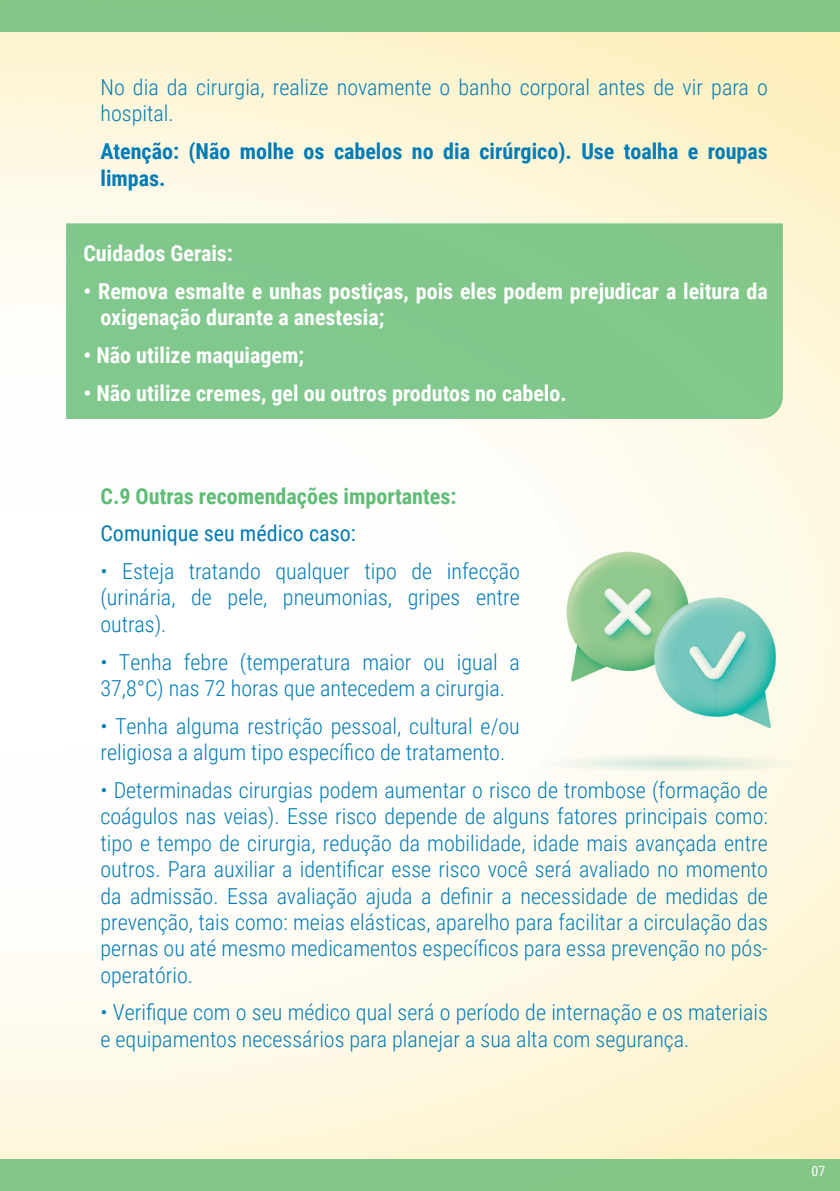
<style>
.page{position:relative;width:840px;height:1191px;background:#fff}
.page>*{position:absolute;margin:0;border:0;box-sizing:border-box;transform-origin:0 0}
.t1{font:300 22px/26.4px "Roboto Condensed";color:#007cb6}
.t2{font:700 22px/26.4px "Roboto Condensed";color:#fff}
.t3{font:700 22px/26.4px "Roboto Condensed";color:#007cb6}
.t4{font:700 22px "Roboto Condensed";color:#5fbd76}
.t5{font:22px "Roboto Condensed";color:#007cb6}
.t6{font:14px "Roboto Condensed";color:#fff}
</style>
<div class="page">
<img style="left:468px;top:447px;width:371px;height:395px">
<div style="left:66px;top:223px;width:716px;height:196px;background:#81c78c"></div>
<p class="t1" style="left:100px;top:73px;width:668px">No dia da cirurgia, realize novamente o banho corporal antes de vir para o hospital.</p>
<p class="t3" style="left:100px;top:137px;width:668px">Atenção: (Não molhe os cabelos no dia cirúrgico). Use toalha e roupas limpas.</p>
<p class="t2" style="left:83px;top:239px;width:151px">Cuidados Gerais:</p>
<p class="t2" style="left:100px;top:277px;width:668px;text-indent:-17px">• Remova esmalte e unhas postiças, pois eles podem prejudicar a leitura da oxigenação durante a anestesia;</p>
<p class="t2" style="left:83px;top:341px;width:222px">• Não utilize maquiagem;</p>
<p class="t2" style="left:83px;top:379px;width:484px">• Não utilize cremes, gel ou outros produtos no cabelo.</p>
<p class="t4" style="left:100px;top:480px;width:357px">C.9 Outras recomendações importantes:</p>
<p class="t5" style="left:100px;top:518px;width:257px">Comunique seu médico caso:</p>
<p class="t1" style="left:100px;top:557px;width:420px;text-align:justify">• Esteja tratando qualquer tipo de infecção (urinária, de pele, pneumonias, gripes entre outras).</p>
<p class="t1" style="left:100px;top:647px;width:420px">• Tenha febre (temperatura maior ou igual a<br>37,8°C) nas 72 horas que antecedem a cirurgia.</p>
<p class="t1" style="left:100px;top:712px;width:420px">• Tenha alguma restrição pessoal, cultural e/ou religiosa a algum tipo específico de tratamento.</p>
<p class="t1" style="left:100px;top:776px;width:668px;text-align:justify">• Determinadas cirurgias podem aumentar o risco de trombose (formação de coágulos nas veias). Esse risco depende de alguns fatores principais como: tipo e tempo de cirurgia, redução da mobilidade, idade mais avançada entre outros. Para auxiliar a identificar esse risco você será avaliado no momento da admissão. Essa avaliação ajuda a definir a necessidade de medidas de prevenção, tais como: meias elásticas, aparelho para facilitar a circulação das pernas ou até mesmo medicamentos específicos para essa prevenção no pós&shy;operatório.</p>
<p class="t1" style="left:100px;top:998px;width:668px">• Verifique com o seu médico qual será o período de internação e os materiais e equipamentos necessários para planejar a sua alta com segurança.</p>
<p class="t6" style="left:811px;top:1161px;width:15px">07</p>
</div>
